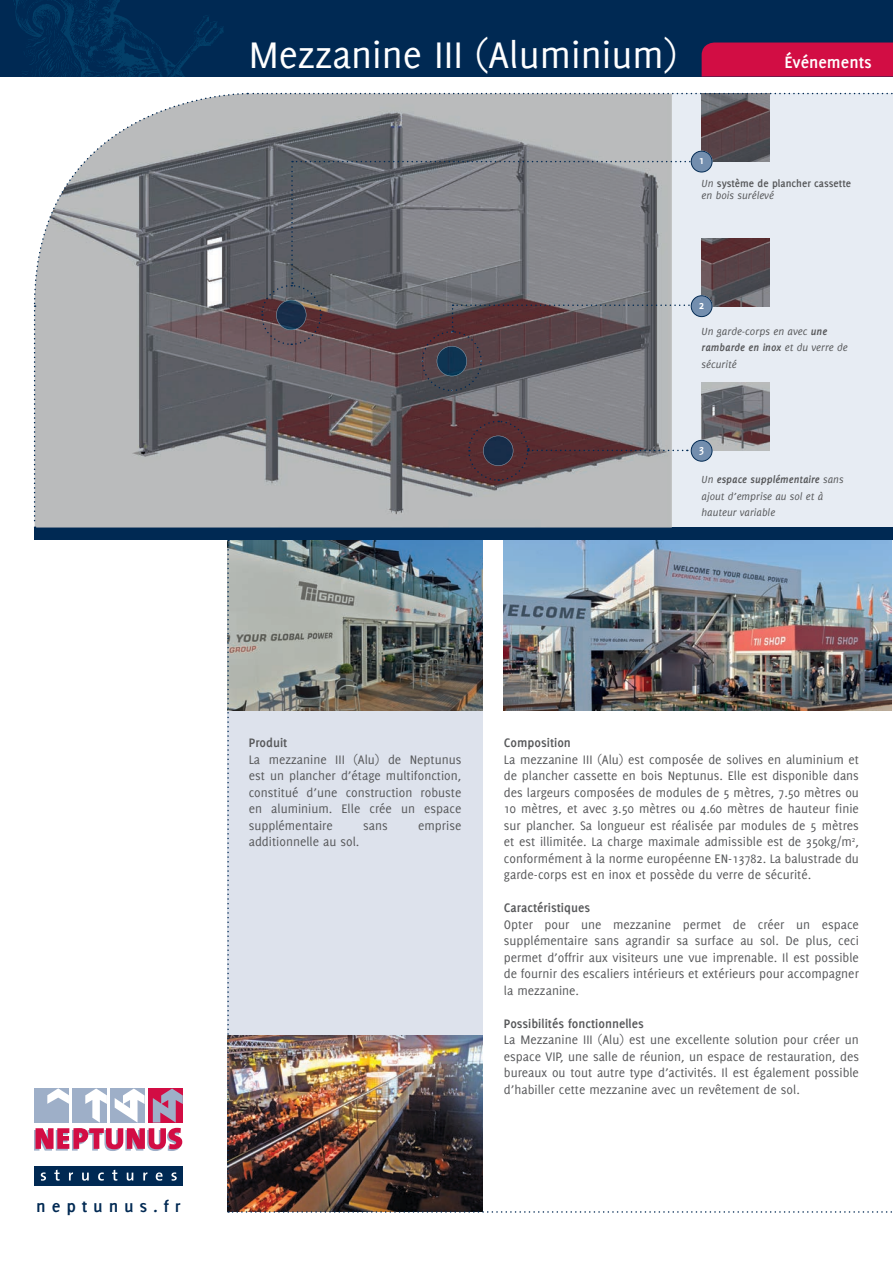
<style>
.page{position:relative;width:893px;height:1263px;background:#fff}
.page>*{position:absolute;margin:0;border:0;box-sizing:border-box;transform-origin:0 0}
.t1{font:40.5px "Delicious";color:#fff}
.t2{font:700 18px "Delicious";letter-spacing:.315em;color:#002953}
.t3{font:700 18px "Delicious";color:#fff}
.t4{font:13.5px/16.5px "Delicious";color:#57585a;text-align:justify}
.t5{font:700 13.5px "Delicious";color:#57585a}
.t6{font:700 12px "Delicious";color:#fff}
.t7{font:italic 11.25px/16.5px "Delicious";color:#57585a}
.t8{font:700 11.25px/12.8px "Delicious";color:#57585a}
.s1{font-weight:400;font-style:italic}
.s2{font-weight:700}
.s3{font-size:17.55px}
</style>
<div class="page">
<div style="left:0;top:0;width:893px;height:77px;background:#002953"></div>
<div style="left:702px;top:43px;width:191px;height:34px;background:#d20d44"></div>
<div style="left:34px;top:527px;width:859px;height:13px;background:#002953"></div>
<div style="left:34px;top:1166px;width:149px;height:20px;background:#002953"></div>
<svg style="left:34px;top:1128px;width:148px;height:23px"></svg>
<div style="left:35px;top:1088px;width:34px;height:34px;background:#9eafc8"></div>
<svg style="left:47px;top:1088px;width:22px;height:16px"></svg>
<div style="left:73px;top:1088px;width:34px;height:34px;background:#9eafc8"></div>
<svg style="left:85px;top:1088px;width:22px;height:34px"></svg>
<div style="left:111px;top:1088px;width:34px;height:34px;background:#9eafc8"></div>
<svg style="left:115px;top:1088px;width:30px;height:34px"></svg>
<div style="left:149px;top:1088px;width:34px;height:34px;background:linear-gradient(to bottom,#d20d44,#d20d44)"></div>
<svg style="left:153px;top:1088px;width:30px;height:34px"></svg>
<svg style="left:41px;top:1172px;width:5px;height:9px"></svg>
<svg style="left:54px;top:1170px;width:6px;height:10px"></svg>
<svg style="left:69px;top:1172px;width:4px;height:8px"></svg>
<svg style="left:82px;top:1172px;width:7px;height:9px"></svg>
<svg style="left:98px;top:1172px;width:6px;height:8px"></svg>
<svg style="left:112px;top:1170px;width:5px;height:10px"></svg>
<svg style="left:127px;top:1172px;width:6px;height:9px"></svg>
<svg style="left:143px;top:1172px;width:4px;height:8px"></svg>
<svg style="left:156px;top:1172px;width:7px;height:9px"></svg>
<svg style="left:171px;top:1172px;width:6px;height:9px"></svg>
<svg style="left:13px;top:0;width:211px;height:77px"></svg>
<img style="left:227px;top:540px;width:665px;height:673px">
<svg style="left:33px;top:92px;width:860px;height:436px;background:#9d9ca0"></svg>
<h1 class="t1" style="left:249px;top:32px;width:430px">Mezzanine III (Aluminium)</h1>
<h2 class="t3" style="left:784px;top:52px;width:89px">Événements</h2>
<p class="t6" style="left:699px;top:153px;width:7px">1</p>
<p class="t8" style="left:702px;top:176px;width:151px"><span class="s1">Un</span> système de plancher cassette <span class="s1">en bois surélevé</span></p>
<p class="t6" style="left:699px;top:298px;width:7px">2</p>
<p class="t7" style="left:702px;top:323px;width:148px">Un garde-corps en avec <span class="s2">une rambarde en inox</span> et du verre de sécurité</p>
<p class="t6" style="left:699px;top:442px;width:7px">3</p>
<p class="t7" style="left:702px;top:471px;width:143px">Un <span class="s2">espace supplémentaire</span> sans ajout d’emprise au sol et à hauteur variable</p>
<h2 class="t2" style="left:36px;top:1195px;width:146px">neptunus.<span class="s3">fr</span></h2>
<p class="t5" style="left:249px;top:735px;width:40px">Produit</p>
<p class="t4" style="left:249px;top:751px;width:214px">La mezzanine III (Alu) de Neptunus est un plancher d’étage multifonction, constitué d’une construction robuste en aluminium. Elle crée un espace supplémentaire</p>
<p class="t4" style="left:363px;top:817px;width:26px">sans</p>
<p class="t4" style="left:418px;top:817px;width:45px">emprise</p>
<p class="t4" style="left:249px;top:833px;width:112px">additionnelle au sol.</p>
<p class="t5" style="left:504px;top:735px;width:69px">Composition</p>
<p class="t4" style="left:504px;top:751px;width:357px">La mezzanine III (Alu) est composée de solives en aluminium et de plancher cassette en bois Neptunus. Elle est disponible dans des largeurs composées de modules de 5 mètres, 7.50 mètres ou 10 mètres, et avec 3.50 mètres ou 4.60 mètres de hauteur finie sur plancher. Sa longueur est réalisée par modules de 5 mètres et est illimitée. La charge maximale admissible est de 350kg/m<sup>2</sup>, conformément à la norme européenne EN-13782. La balustrade du garde-corps est en inox et possède du verre de sécurité.</p>
<p class="t5" style="left:504px;top:900px;width:88px">Caractéristiques</p>
<p class="t4" style="left:504px;top:916px;width:357px">Opter pour une mezzanine permet de créer un espace supplémentaire sans agrandir sa surface au sol. De plus, ceci permet d’offrir aux visiteurs une vue imprenable. Il est possible de fournir des escaliers intérieurs et extérieurs pour accompagner la mezzanine.</p>
<p class="t5" style="left:504px;top:1015px;width:141px">Possibilités fonctionnelles</p>
<p class="t4" style="left:504px;top:1031px;width:357px">La Mezzanine III (Alu) est une excellente solution pour créer un espace VIP, une salle de réunion, un espace de restauration, des bureaux ou tout autre type d’activités. Il est également possible d’habiller cette mezzanine avec un revêtement de sol.</p>
</div>
